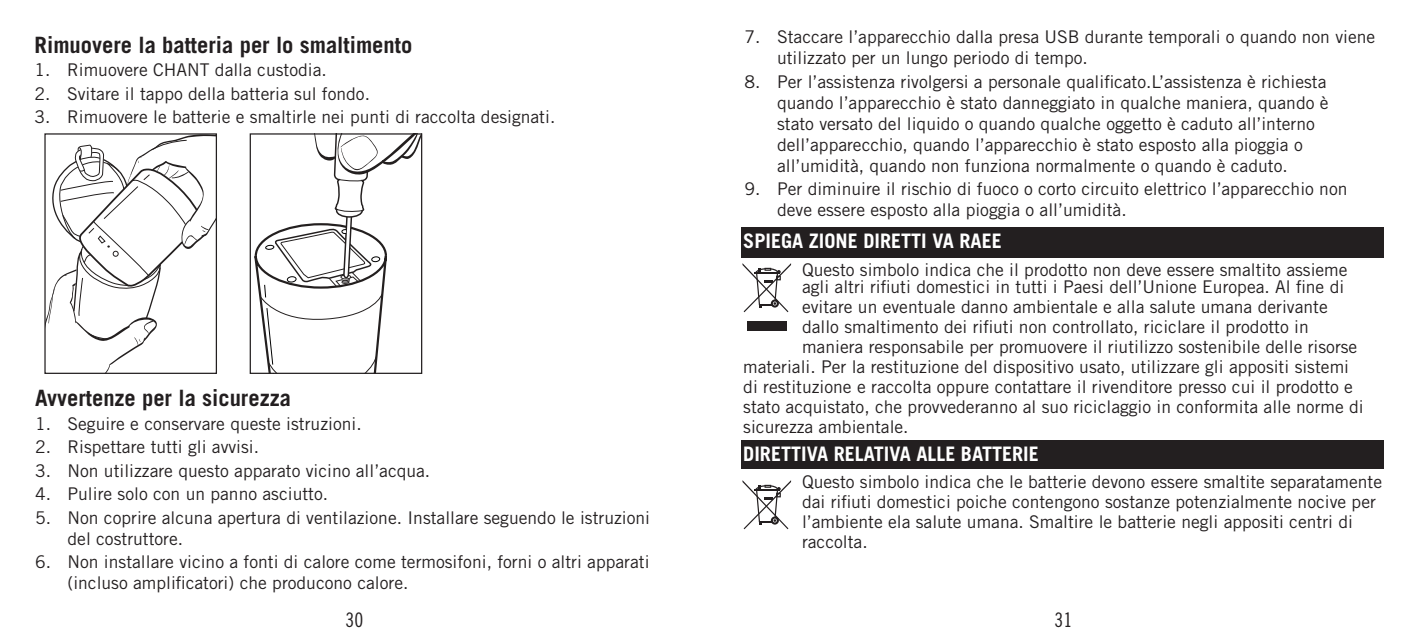
<style>
.page{position:relative;width:1418px;height:638px;background:#fff}
.page>*{position:absolute;margin:0;border:0;box-sizing:border-box;transform-origin:0 0}
.t1{font:700 22.5px "Trade Gothic";color:#231f20}
.t2{font:700 20px "Trade Gothic";color:#fff}
.t3{font:20px "Trade Gothic Cond Eighteen";color:#231f20}
.t4{font:17.5px/21px "Trade Gothic";color:#231f20}
</style>
<div class="page">
<svg style="left:46px;top:135px;width:169px;height:237px"></svg>
<div style="left:44px;top:133px;width:173px;height:241px;border:1px solid #231f20"></div>
<svg style="left:254px;top:135px;width:166px;height:237px"></svg>
<div style="left:250px;top:133px;width:172px;height:241px;border:1px solid #231f20"></div>
<div style="left:740px;top:227px;width:643px;height:30px;background:#231f20"></div>
<div style="left:740px;top:440px;width:643px;height:29px;background:#231f20"></div>
<div style="left:746px;top:322px;width:40px;height:9px;background:#231f20"></div>
<svg style="left:742px;top:263px;width:49px;height:49px"></svg>
<svg style="left:742px;top:480px;width:49px;height:49px"></svg>
<p class="t1" style="left:35px;top:31px;width:379px">Rimuovere la batteria per lo smaltimento</p>
<p class="t4" style="left:35px;top:59px;width:294px">1. Rimuovere CHANT dalla custodia.</p>
<p class="t4" style="left:35px;top:83px;width:337px">2. Svitare il tappo della batteria sul fondo.</p>
<p class="t4" style="left:35px;top:106px;width:522px">3. Rimuovere le batterie e smaltirle nei punti di raccolta designati.</p>
<p class="t1" style="left:35px;top:384px;width:257px">Avvertenze per la sicurezza</p>
<p class="t4" style="left:35px;top:413px;width:328px">1. Seguire e conservare queste istruzioni.</p>
<p class="t4" style="left:35px;top:436px;width:225px">2. Rispettare tutti gli avvisi.</p>
<p class="t4" style="left:35px;top:460px;width:397px">3. Non utilizzare questo apparato vicino all’acqua.</p>
<p class="t4" style="left:35px;top:483px;width:295px">4. Pulire solo con un panno asciutto.</p>
<p class="t4" style="left:67px;top:507px;width:584px;text-indent:-32px">5. Non coprire alcuna apertura di ventilazione. Installare seguendo le istruzioni del costruttore.</p>
<p class="t4" style="left:67px;top:551px;width:583px;text-indent:-32px">6. Non installare vicino a fonti di calore come termosifoni, forni o altri apparati (incluso amplificatori) che producono calore.</p>
<p class="t4" style="left:777px;top:26px;width:599px;text-indent:-32px">7. Staccare l’apparecchio dalla presa USB durante temporali o quando non viene utilizzato per un lungo periodo di tempo.</p>
<p class="t4" style="left:777px;top:71px;width:553px;text-indent:-32px">8. Per l’assistenza rivolgersi a personale qualificato.L’assistenza è richiesta quando l’apparecchio è stato danneggiato in qualche maniera, quando è stato versato del liquido o quando qualche oggetto è caduto all’interno dell’apparecchio, quando l’apparecchio è stato esposto alla pioggia o all’umidità, quando non funziona normalmente o quando è caduto.</p>
<p class="t4" style="left:777px;top:178px;width:572px;text-indent:-32px">9. Per diminuire il rischio di fuoco o corto circuito elettrico l’apparecchio non deve essere esposto alla pioggia o all’umidità.</p>
<p class="t2" style="left:743px;top:229px;width:260px">SPIEGA ZIONE DIRETTI VA RAEE</p>
<p class="t4" style="left:802px;top:260px;width:547px;line-height:17.5px">Questo simbolo indica che il prodotto non deve essere smaltito assieme agli altri rifiuti domestici in tutti i Paesi dell’Unione Europea. Al fine di</p>
<p class="t4" style="left:802px;top:296px;width:527px">evitare un eventuale danno ambientale e alla salute umana derivante</p>
<p class="t4" style="left:802px;top:316px;width:508px">dallo smaltimento dei rifiuti non controllato, riciclare il prodotto in</p>
<p class="t4" style="left:802px;top:336px;width:557px">maniera responsabile per promuovere il riutilizzo sostenibile delle risorse</p>
<p class="t4" style="left:743px;top:356px;width:607px">materiali. Per la restituzione del dispositivo usato, utilizzare gli appositi sistemi</p>
<p class="t4" style="left:743px;top:376px;width:611px">di restituzione e raccolta oppure contattare il rivenditore presso cui il prodotto e</p>
<p class="t4" style="left:743px;top:396px;width:622px">stato acquistato, che provvederanno al suo riciclaggio in conformita alle norme di</p>
<p class="t4" style="left:743px;top:416px;width:167px">sicurezza ambientale.</p>
<p class="t2" style="left:743px;top:441px;width:297px">DIRETTIVA RELATIVA ALLE BATTERIE</p>
<p class="t4" style="left:802px;top:471px;width:581px;line-height:20px">Questo simbolo indica che le batterie devono essere smaltite separatamente dai rifiuti domestici poiche contengono sostanze potenzialmente nocive per l’ambiente ela salute umana. Smaltire le batterie negli appositi centri di raccolta.</p>
<p class="t3" style="left:345px;top:608px;width:19px">30</p>
<p class="t3" style="left:1054px;top:608px;width:19px">31</p>
</div>
